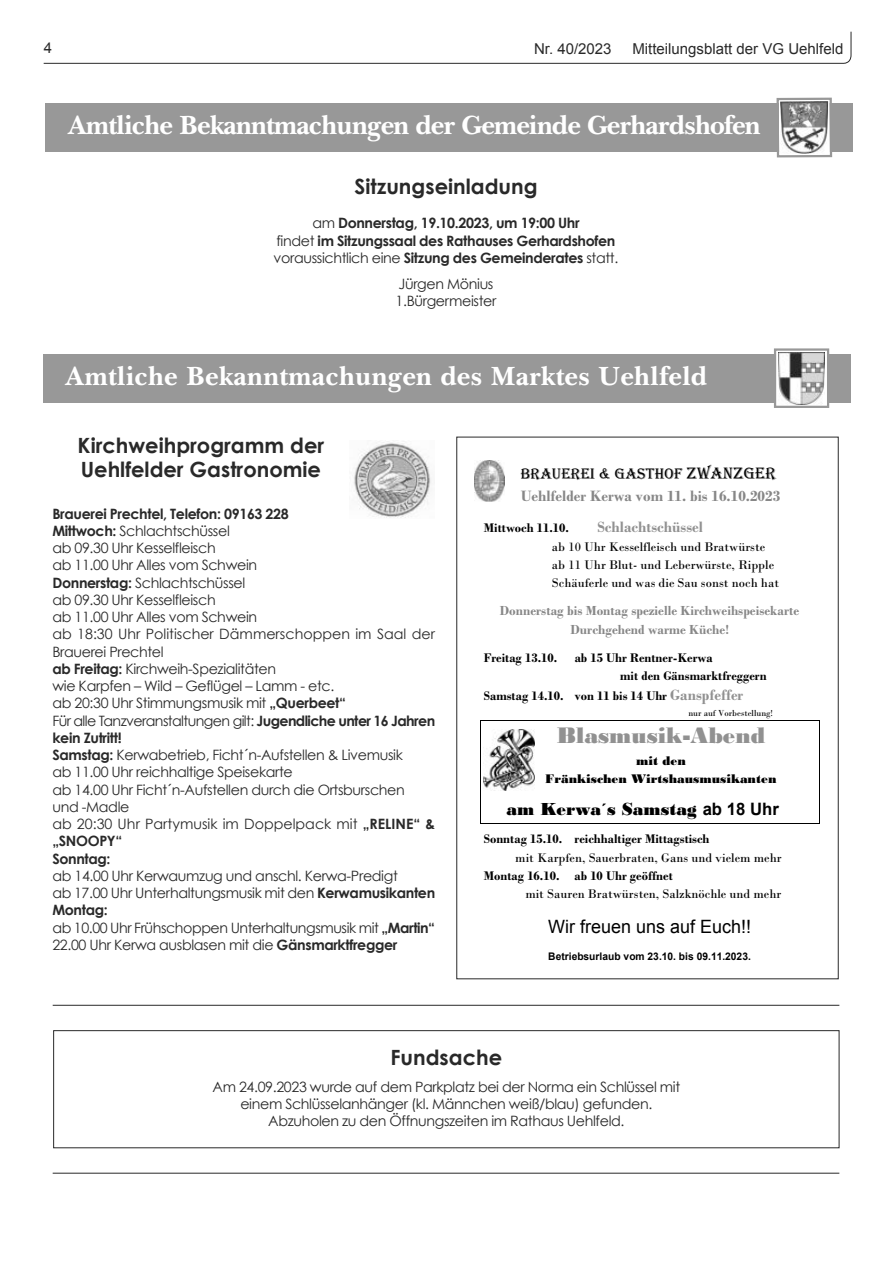
<style>
.page{position:relative;width:893px;height:1263px;background:#fff}
.page>*{position:absolute;margin:0;border:0;box-sizing:border-box;transform-origin:0 0}
.t1{font:700 27px "Baskerville BT";letter-spacing:-.04em;color:#fff}
.t2{font:700 27px "Baskerville BT";color:#fff}
.t3{font:23.7px "Bodoni MT Black";color:#919191}
.t4{font:700 21px/24px "Century Gothic";color:#292929}
.t5{font:18.3px "Bodoni MT Black";color:#000}
.t6{font:18.3px "Arial";color:#000}
.t7{font:700 15.75px "Bodoni";color:#878787}
.t8{font:15.75px "Algerian";color:#000}
.t9{font:700 15.75px "Bodoni";color:#919191}
.t10{font:15px "Arial";color:#292929}
.t11{font:14.25px/17.2px "Century Gothic";letter-spacing:-.025em;color:#292929}
.t12{font:700 14.25px/17.2px "Century Gothic";letter-spacing:-.025em;color:#292929;text-align:center}
.t13{font:700 13.8px/19px "Bodoni";color:#878787;text-align:center}
.t14{font:13.2px/18.1px "Bodoni";color:#000}
.t15{font:700 13.2px/18px "Bodoni";color:#000}
.t16{font:13.2px/17.7px "Bodoni MT Black";color:#000;text-align:center}
.t17{font:700 10.5px "Arial";color:#000}
.t18{font:9.15px "Bodoni";color:#000}
.s1{font-weight:400}
.s2{font-weight:700}
.s3{font-size:17.1px}
.s4{font-size:15.75px;color:#919191}
.s5{font-family:"Arial";font-weight:700;font-size:17.1px}
</style>
<div class="page">
<svg style="left:43px;top:31px;width:809px;height:33px"></svg>
<hr style="left:53px;top:1173px;width:786px;height:1px;background:#292929">
<div style="left:45px;top:103px;width:808px;height:49px;background:#989898"></div>
<div style="left:779px;top:100px;width:51px;height:55px;background:#fff"></div>
<div style="left:776px;top:98px;width:56px;height:59px;border:2px solid #989898"></div>
<img style="left:780px;top:101px;width:48px;height:53px">
<div style="left:43px;top:354px;width:807px;height:49px;background:#989898"></div>
<svg style="left:777px;top:352px;width:49px;height:51px"></svg>
<div style="left:774px;top:348px;width:55px;height:60px;border:2px solid #989898"></div>
<img style="left:779px;top:353px;width:45px;height:52px">
<div style="left:53px;top:1030px;width:786px;height:118px;border:1px solid #292929"></div>
<hr style="left:480px;top:720px;width:339px;height:1px;background:#000">
<hr style="left:480px;top:720px;width:1px;height:33px;background:#000">
<hr style="left:819px;top:720px;width:1px;height:33px;background:#000">
<hr style="left:480px;top:823px;width:339px;height:1px;background:#000">
<svg style="left:480px;top:753px;width:1px;height:70px"></svg>
<svg style="left:819px;top:753px;width:1px;height:71px"></svg>
<img style="left:475px;top:460px;width:30px;height:42px">
<img style="left:484px;top:730px;width:51px;height:60px">
<hr style="left:53px;top:1005px;width:786px;height:1px;background:#292929">
<img style="left:353px;top:441px;width:78px;height:77px">
<p class="t10" style="left:44px;top:38px;width:10px">4</p>
<p class="t10" style="left:534px;top:39px;width:79px">Nr. 40/2023</p>
<p class="t10" style="left:632px;top:39px;width:212px">Mitteilungsblatt der VG Uehlfeld</p>
<h1 class="t1" style="left:68px;top:115px;width:695px">Amtliche Bekanntmachungen der Gemeinde Gerhardshofen</h1>
<h3 class="t4" style="left:354px;top:176px;width:185px">Sitzungseinladung</h3>
<p class="t12" style="left:274px;top:216px;width:346px"><span class="s1">am</span> Donnerstag, 19.10.2023, um 19:00 Uhr<br><span class="s1">findet</span> im Sitzungssaal des Rathauses Gerhardshofen <span class="s1">voraussichtlich eine</span> Sitzung des Gemeinderates <span class="s1">statt.</span></p>
<p class="t11" style="left:396px;top:276px;width:102px">J¸rgen Mˆnius<br>1.B¸rgermeister</p>
<h1 class="t2" style="left:65px;top:366px;width:644px">Amtliche Bekanntmachungen des Marktes Uehlfeld</h1>
<h3 class="t4" style="left:78px;top:435px;width:248px">Kirchweihprogramm der<br>Uehlfelder Gastronomie</h3>
<p class="t11" style="left:52px;top:506px;width:384px"><span class="s2">Brauerei Prechtel, Telefon: 09163 228<br>Mittwoch:</span> Schlachtsch¸ssel<br>ab 09.30 Uhr Kesselfleisch<br>ab 11.00 Uhr Alles vom Schwein<br><span class="s2">Donnerstag:</span> Schlachtsch¸ssel<br>ab 09.30 Uhr Kesselfleisch<br>ab 11.00 Uhr Alles vom Schwein<br>ab 18:30 Uhr Politischer D‰mmerschoppen im Saal der Brauerei Prechtel<br><span class="s2">ab Freitag:</span> Kirchweih-Spezialit‰ten<br>wie Karpfen ñ Wild ñ Gefl¸gel ñ Lamm - etc.<br>ab 20:30 Uhr Stimmungsmusik mit <span class="s2">ÑQuerbeetì<br></span>F¸r alle Tanzveranstaltungen gilt: <span class="s2">Jugendliche unter 16 Jahren kein Zutritt!<br>Samstag:</span> Kerwabetrieb, Ficht¥n-Aufstellen &amp; Livemusik<br>ab 11.00 Uhr reichhaltige Speisekarte<br>ab 14.00 Uhr Ficht¥n-Aufstellen durch die Ortsburschen<br>und -Madle<br>ab 20:30 Uhr Partymusik im Doppelpack mit <span class="s2">ÑRELINEì &amp; ÑSNOOPYì<br>Sonntag:</span></p>
<p class="t11" style="left:52px;top:868px;width:384px">ab 14.00 Uhr Kerwaumzug und anschl. Kerwa-Predigt<br>ab 17.00 Uhr Unterhaltungsmusik mit den <span class="s2">Kerwamusikanten Montag:<br></span>ab 10.00 Uhr Fr¸hschoppen Unterhaltungsmusik mit <span class="s2">ÑMartinì </span>22.00 Uhr Kerwa ausblasen mit die <span class="s2">G‰nsmarktfregger</span></p>
<p class="t8" style="left:521px;top:464px;width:257px">BRAUEREI &amp; GASTHOF <span class="s3">ZWANZGER</span></p>
<p class="t7" style="left:521px;top:489px;width:261px">Uehlfelder Kerwa vom 11. bis 16.10.2023</p>
<p class="t15" style="left:484px;top:519px;width:87px">Mittwoch 11.10.</p>
<p class="t9" style="left:597px;top:520px;width:107px">Schlachtschüssel</p>
<p class="t14" style="left:552px;top:538px;width:229px">ab 10 Uhr Kesselfleisch und Bratwürste ab 11 Uhr Blut- und Leberwürste, Ripple<br>Schäuferle und was die Sau sonst noch hat</p>
<p class="t13" style="left:500px;top:602px;width:301px">Donnerstag bis Montag spezielle Kirchweihspeisekarte<br>Durchgehend warme Küche!</p>
<p class="t15" style="left:484px;top:649px;width:75px">Freitag 13.10.</p>
<p class="t15" style="left:620px;top:649px;width:148px;text-indent:-45px">ab 15 Uhr Rentner-Kerwa<br>mit den Gänsmarktfreggern</p>
<p class="t15" style="left:484px;top:688px;width:261px">Samstag 14.10. von 11 bis 14 Uhr <span class="s4">Ganspfeffer</span></p>
<p class="t18" style="left:688px;top:709px;width:86px">nur auf Vorbestellung!</p>
<h2 class="t3" style="left:557px;top:725px;width:210px">Blasmusik-Abend</h2>
<p class="t16" style="left:545px;top:753px;width:233px">mit den<br>Fränkischen Wirtshausmusikanten</p>
<p class="t5" style="left:506px;top:801px;width:274px">am Kerwa´s Samstag <span class="s5">ab 18 Uhr</span></p>
<p class="t15" style="left:484px;top:831px;width:227px">Sonntag 15.10. reichhaltiger Mittagstisch</p>
<p class="t14" style="left:515px;top:849px;width:268px">mit Karpfen, Sauerbraten, Gans und vielem mehr</p>
<p class="t15" style="left:484px;top:867px;width:191px">Montag 16.10. ab 10 Uhr geöffnet</p>
<p class="t14" style="left:525px;top:885px;width:257px">mit Sauren Bratwürsten, Salzknöchle und mehr</p>
<p class="t6" style="left:548px;top:920px;width:204px">Wir freuen uns auf Euch!!</p>
<p class="t17" style="left:548px;top:952px;width:204px">Betriebsurlaub vom 23.10. bis 09.11.2023.</p>
<h3 class="t4" style="left:390px;top:1047px;width:113px">Fundsache</h3>
<p class="t11" style="left:212px;top:1079px;width:469px;text-align:center">Am 24.09.2023 wurde auf dem Parkplatz bei der Norma ein Schl¸ssel mit einem Schl¸sselanh‰nger (kl. M‰nnchen weifl/blau) gefunden.<br>Abzuholen zu den ÷ffnungszeiten im Rathaus Uehlfeld.</p>
</div>
